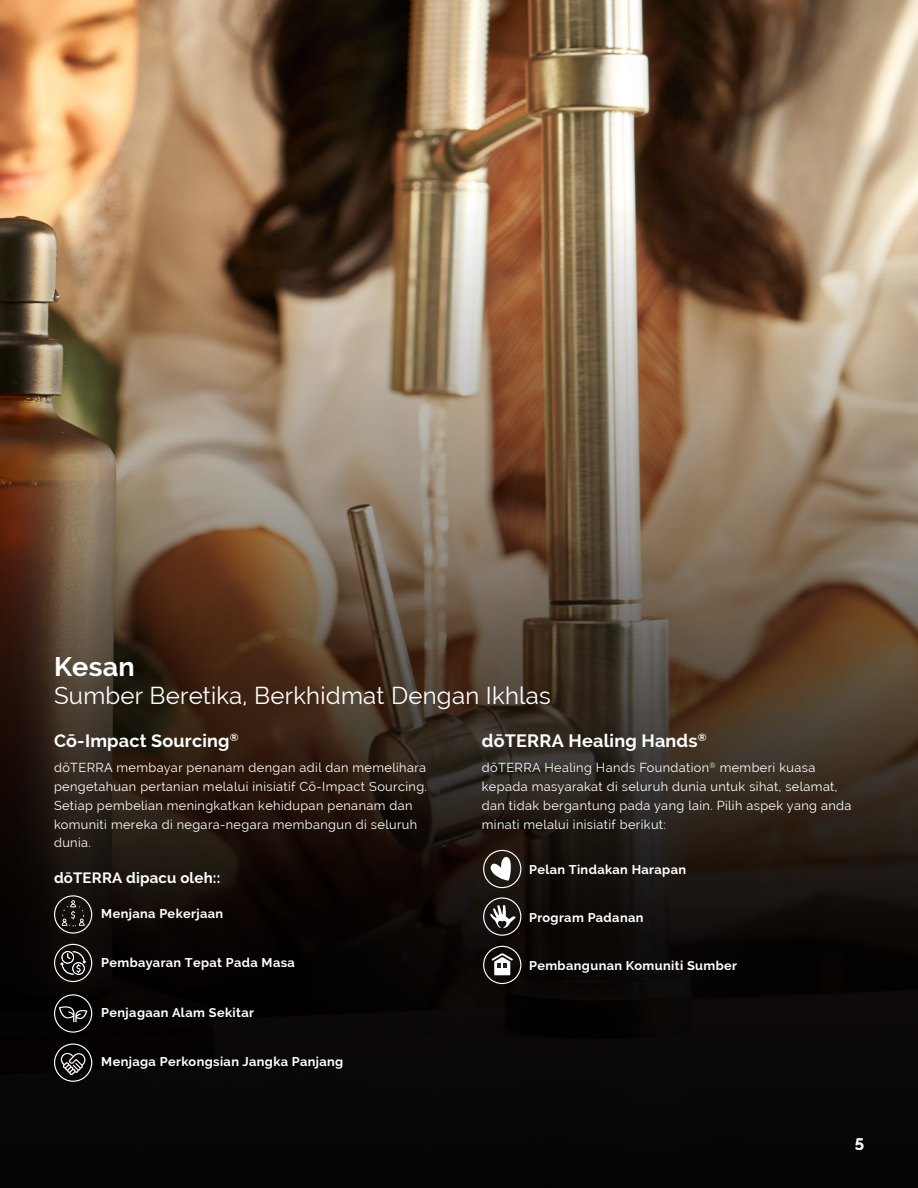
<style>
.page{position:relative;width:918px;height:1188px;background:#fff}
.page>*{position:absolute;margin:0;border:0;box-sizing:border-box;transform-origin:0 0}
.t1{font:700 27px "Raleway";letter-spacing:.01em;color:#fff}
.t2{font:24px "Raleway";letter-spacing:.01em;color:#fff}
.t3{font:700 18px "Raleway";letter-spacing:.01em;color:#fff}
.t4{font:700 16.5px "Raleway";color:#fff}
.t5{font:700 15px "Raleway";letter-spacing:.01em;color:#fff}
.t6{font:12.75px/18.8px "Raleway";letter-spacing:.03em;color:#fff}
.t7{font:700 12.75px "Raleway";letter-spacing:.03em;color:#fff}
</style>
<div class="page">
<img style="left:0;top:0;width:918px;height:1188px">
<svg style="left:483px;top:850px;width:38px;height:38px"></svg>
<svg style="left:483px;top:897px;width:38px;height:39px"></svg>
<svg style="left:483px;top:946px;width:38px;height:38px"></svg>
<svg style="left:54px;top:895px;width:38px;height:39px"></svg>
<svg style="left:54px;top:944px;width:38px;height:38px"></svg>
<svg style="left:54px;top:994px;width:38px;height:39px"></svg>
<svg style="left:54px;top:1044px;width:38px;height:38px"></svg>
<h1 class="t1" style="left:54px;top:651px;width:82px">Kesan</h1>
<h2 class="t2" style="left:54px;top:682px;width:498px">Sumber Beretika, Berkhidmat Dengan Ikhlas</h2>
<h3 class="t3" style="left:482px;top:730px;width:226px">dōTERRA Healing Hands<sup>®</sup></h3>
<p class="t6" style="left:482px;top:759px;width:371px">dōTERRA Healing Hands Foundation<sup>®</sup> memberi kuasa kepada masyarakat di seluruh dunia untuk sihat, selamat, dan tidak bergantung pada yang lain. Pilih aspek yang anda minati melalui inisiatif berikut:</p>
<p class="t7" style="left:529px;top:862px;width:159px">Pelan Tindakan Harapan</p>
<p class="t7" style="left:529px;top:910px;width:116px">Program Padanan</p>
<p class="t7" style="left:529px;top:958px;width:210px">Pembangunan Komuniti Sumber</p>
<h3 class="t3" style="left:54px;top:730px;width:186px">Cō-Impact Sourcing<sup>®</sup></h3>
<p class="t6" style="left:54px;top:759px;width:375px">dōTERRA membayar penanam dengan adil dan memelihara pengetahuan pertanian melalui inisiatif Cō-Impact Sourcing.<br>Setiap pembelian meningkatkan kehidupan penanam dan komuniti mereka di negara-negara membangun di seluruh dunia.</p>
<p class="t5" style="left:54px;top:869px;width:168px">dōTERRA dipacu oleh::</p>
<p class="t7" style="left:101px;top:906px;width:124px">Menjana Pekerjaan</p>
<p class="t7" style="left:101px;top:956px;width:195px">Pembayaran Tepat Pada Masa</p>
<p class="t7" style="left:101px;top:1005px;width:154px">Penjagaan Alam Sekitar</p>
<p class="t7" style="left:101px;top:1054px;width:244px">Menjaga Perkongsian Jangka Panjang</p>
<p class="t4" style="left:855px;top:1134px;width:11px">5</p>
</div>
